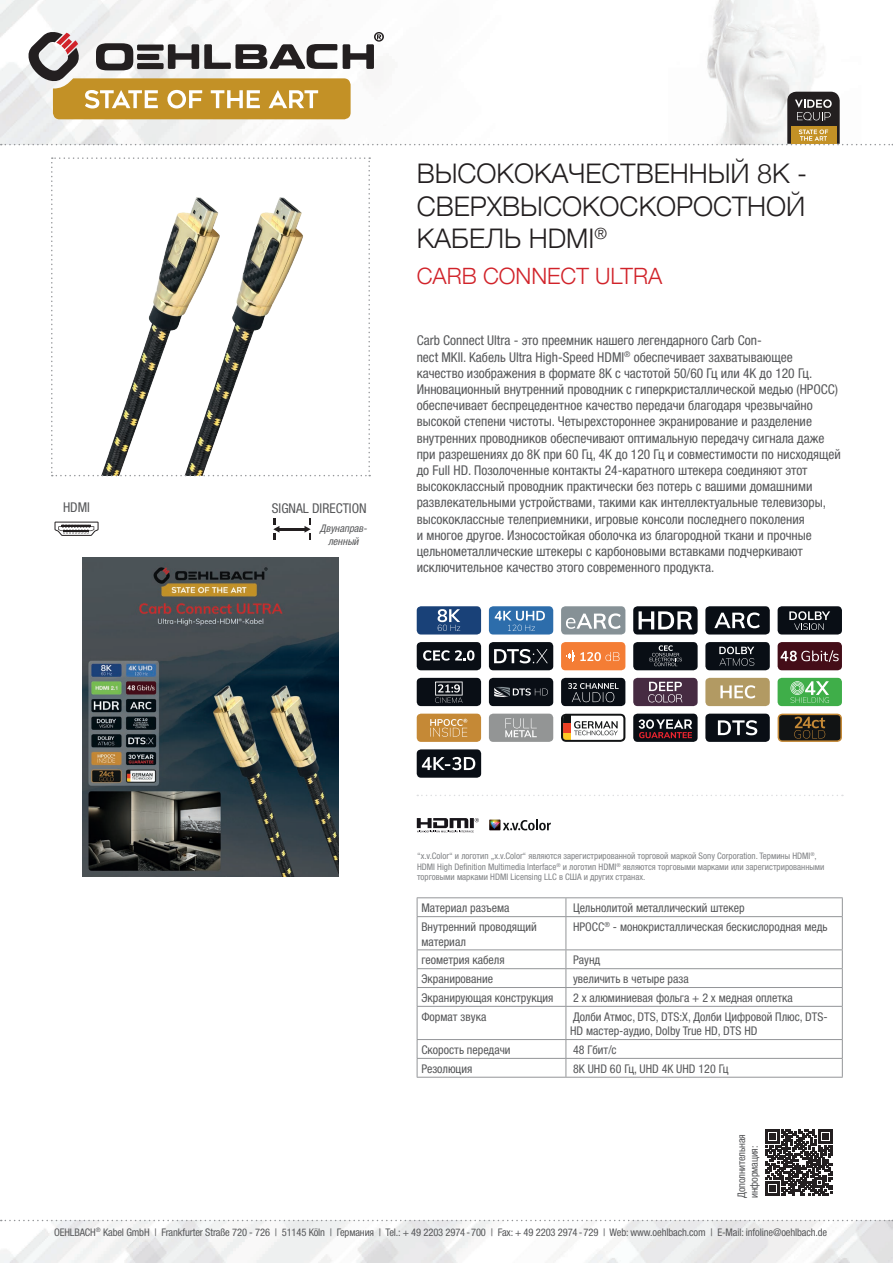
<style>
.page{position:relative;width:893px;height:1263px;background:#fff}
.page>*{position:absolute;margin:0;border:0;box-sizing:border-box;transform-origin:0 0}
.t1{font:300 27px/32.4px "Helvetica Neue";color:#231f20;text-align:justify}
.t2{font:300 22.5px "Helvetica Neue";color:#d1232a}
.t3{font:condensed 13.5px/16.2px "Helvetica Neue LTW1 G";color:#57585a}
.t4{font:condensed 12px/14.4px "Helvetica Neue LTW1 G";color:#57585a}
.t5{font:condensed 10.5px/12.6px "Helvetica Neue LTW1 G";letter-spacing:-.01em;color:#57585a}
.t6{font:italic condensed 10.5px/12.6px "Helvetica Neue LTW1 G";color:#57585a;text-align:center}
.t7{font:condensed 9px/10.8px "Helvetica Neue LTW1 G";color:#808285}
</style>
<div class="page">
<img style="left:0;top:1220px;width:893px;height:43px">
<img style="left:0;top:0;width:818px;height:145px">
<svg style="left:1px;top:1220px;width:892px;height:1px"></svg>
<svg style="left:51px;top:157px;width:319px;height:319px"></svg>
<div style="left:417px;top:606px;width:64px;height:28px;background:#194178;border-radius:4px"></div>
<svg style="left:438px;top:609px;width:22px;height:22px"></svg>
<div style="left:417px;top:642px;width:64px;height:28px;background:#090e15;border-radius:4px"></div>
<svg style="left:423px;top:650px;width:51px;height:11px"></svg>
<div style="left:417px;top:678px;width:64px;height:28px;background:#090e15;border-radius:4px"></div>
<svg style="left:435px;top:681px;width:28px;height:22px"></svg>
<div style="left:417px;top:714px;width:64px;height:28px;background:#c58936;border-radius:4px"></div>
<svg style="left:430px;top:719px;width:37px;height:18px"></svg>
<div style="left:417px;top:749px;width:64px;height:29px;background:#090e15;border-radius:4px"></div>
<svg style="left:422px;top:757px;width:53px;height:13px"></svg>
<svg style="left:417px;top:818px;width:62px;height:14px"></svg>
<svg style="left:489px;top:819px;width:62px;height:11px"></svg>
<div style="left:489px;top:606px;width:64px;height:28px;background:#2d6dab;border-radius:4px"></div>
<svg style="left:495px;top:611px;width:50px;height:20px"></svg>
<div style="left:489px;top:642px;width:64px;height:28px;background:#090e15;border-radius:4px"></div>
<svg style="left:494px;top:649px;width:54px;height:14px"></svg>
<div style="left:489px;top:678px;width:64px;height:28px;background:#090e15;border-radius:4px"></div>
<svg style="left:494px;top:687px;width:54px;height:10px"></svg>
<div style="left:489px;top:714px;width:64px;height:28px;background:#939595;border-radius:4px"></div>
<svg style="left:505px;top:718px;width:32px;height:19px"></svg>
<div style="left:561px;top:606px;width:64px;height:28px;background:#869196;border-radius:4px"></div>
<svg style="left:566px;top:613px;width:55px;height:16px"></svg>
<div style="left:561px;top:642px;width:64px;height:28px;background:#f47d35;border-radius:4px"></div>
<svg style="left:566px;top:650px;width:53px;height:12px"></svg>
<div style="left:561px;top:678px;width:64px;height:28px;background:#090e15;border-radius:4px"></div>
<svg style="left:568px;top:683px;width:51px;height:19px"></svg>
<svg style="left:561px;top:714px;width:64px;height:28px"></svg>
<div style="left:633px;top:606px;width:65px;height:28px;background:#090e15;border-radius:4px"></div>
<svg style="left:639px;top:611px;width:53px;height:18px"></svg>
<div style="left:633px;top:642px;width:65px;height:28px;background:#090e15;border-radius:4px"></div>
<svg style="left:650px;top:645px;width:32px;height:21px"></svg>
<div style="left:633px;top:678px;width:65px;height:28px;background:#462b42;border-radius:4px"></div>
<svg style="left:648px;top:682px;width:34px;height:20px"></svg>
<div style="left:633px;top:714px;width:65px;height:28px;background:#090e15;border-radius:4px"></div>
<svg style="left:639px;top:719px;width:53px;height:19px"></svg>
<div style="left:705px;top:606px;width:65px;height:28px;background:#090e15;border-radius:4px"></div>
<svg style="left:714px;top:612px;width:46px;height:16px"></svg>
<div style="left:705px;top:642px;width:65px;height:28px;background:#090e15;border-radius:4px"></div>
<svg style="left:719px;top:647px;width:35px;height:19px"></svg>
<div style="left:705px;top:678px;width:65px;height:28px;background:#b29a63;border-radius:4px"></div>
<svg style="left:720px;top:685px;width:35px;height:13px"></svg>
<div style="left:705px;top:714px;width:65px;height:28px;background:#090e15;border-radius:4px"></div>
<svg style="left:718px;top:720px;width:39px;height:15px"></svg>
<div style="left:778px;top:606px;width:64px;height:28px;background:#090e15;border-radius:4px"></div>
<svg style="left:789px;top:611px;width:41px;height:19px"></svg>
<div style="left:778px;top:642px;width:64px;height:28px;background:#440d18;border-radius:4px"></div>
<svg style="left:781px;top:650px;width:58px;height:12px"></svg>
<div style="left:778px;top:678px;width:64px;height:28px;background:#3fae49;border-radius:4px"></div>
<svg style="left:790px;top:681px;width:39px;height:22px"></svg>
<svg style="left:778px;top:714px;width:64px;height:28px;background:#3d311e"></svg>
<img style="left:83px;top:558px;width:255px;height:318px">
<svg style="left:55px;top:522px;width:44px;height:14px"></svg>
<hr style="left:279px;top:528px;width:26px;height:3px;background:#231f20">
<svg style="left:273px;top:518px;width:6px;height:21px"></svg>
<svg style="left:304px;top:518px;width:7px;height:21px"></svg>
<svg style="left:417px;top:795px;width:426px;height:1px"></svg>
<svg style="left:766px;top:1129px;width:66px;height:67px"></svg>
<svg style="left:1px;top:31px;width:892px;height:114px"></svg>
<hr style="left:417px;top:897px;width:149px;height:1px;background:#939598">
<hr style="left:566px;top:897px;width:277px;height:1px;background:#939598">
<svg style="left:417px;top:898px;width:426px;height:18px"></svg>
<hr style="left:417px;top:916px;width:149px;height:1px;background:#939598">
<hr style="left:566px;top:916px;width:277px;height:1px;background:#939598">
<hr style="left:417px;top:917px;width:1px;height:32px;background:#939598">
<hr style="left:566px;top:917px;width:1px;height:32px;background:#939598">
<hr style="left:842px;top:917px;width:1px;height:32px;background:#939598">
<hr style="left:417px;top:949px;width:149px;height:1px;background:#939598">
<hr style="left:566px;top:949px;width:277px;height:1px;background:#939598">
<hr style="left:417px;top:968px;width:149px;height:1px;background:#939598">
<hr style="left:566px;top:968px;width:277px;height:1px;background:#939598">
<hr style="left:417px;top:987px;width:149px;height:1px;background:#939598">
<svg style="left:417px;top:950px;width:1px;height:56px"></svg>
<hr style="left:566px;top:987px;width:277px;height:1px;background:#939598">
<svg style="left:566px;top:950px;width:1px;height:56px"></svg>
<svg style="left:842px;top:950px;width:1px;height:56px"></svg>
<hr style="left:417px;top:1006px;width:149px;height:1px;background:#939598">
<hr style="left:417px;top:1007px;width:1px;height:32px;background:#939598">
<hr style="left:566px;top:1006px;width:277px;height:1px;background:#939598">
<hr style="left:566px;top:1007px;width:1px;height:32px;background:#939598">
<hr style="left:842px;top:1007px;width:1px;height:32px;background:#939598">
<hr style="left:417px;top:1039px;width:149px;height:1px;background:#939598">
<hr style="left:566px;top:1039px;width:277px;height:1px;background:#939598">
<hr style="left:417px;top:1058px;width:149px;height:1px;background:#939598">
<svg style="left:417px;top:1040px;width:1px;height:37px"></svg>
<hr style="left:566px;top:1058px;width:277px;height:1px;background:#939598">
<svg style="left:566px;top:1040px;width:1px;height:37px"></svg>
<svg style="left:842px;top:1040px;width:1px;height:37px"></svg>
<hr style="left:417px;top:1077px;width:149px;height:1px;background:#939598">
<hr style="left:566px;top:1077px;width:277px;height:1px;background:#939598">
<p class="t3" style="left:63px;top:499px;width:29px">HDMI</p>
<p class="t3" style="left:272px;top:500px;width:96px">SIGNAL DIRECTION</p>
<p class="t6" style="left:320px;top:522px;width:51px">Двунаправ&shy;ленный</p>
<h1 class="t1" style="left:417px;top:156px;width:392px">ВЫСОКОКАЧЕСТВЕННЫЙ 8K - СВЕРХВЫСОКОСКОРОСТНОЙ КАБЕЛЬ HDMI<sup>®</sup></h1>
<h2 class="t2" style="left:417px;top:258px;width:247px">CARB CONNECT ULTRA</h2>
<p class="t3" style="left:417px;top:333px;width:426px">Carb Connect Ultra - это преемник нашего легендарного Carb Con-<br>nect MKII. Кабель Ultra High-Speed HDMI<sup>®</sup> обеспечивает захватывающее качество изображения в формате 8K с частотой 50/60 Гц или 4K до 120 Гц.<br>Инновационный внутренний проводник с гиперкристаллической медью (HPOCC) обеспечивает беспрецедентное качество передачи благодаря чрезвычайно высокой степени чистоты. Четырехстороннее экранирование и разделение внутренних проводников обеспечивают оптимальную передачу сигнала даже при разрешениях до 8K при 60 Гц, 4K до 120 Гц и совместимости по нисходящей до Full HD. Позолоченные контакты 24-каратного штекера соединяют этот высококлассный проводник практически без потерь с вашими домашними развлекательными устройствами, такими как интеллектуальные телевизоры, высококлассные телеприемники, игровые консоли последнего поколения<br>и многое другое. Износостойкая оболочка из благородной ткани и прочные цельнометаллические штекеры с карбоновыми вставками подчеркивают исключительное качество этого современного продукта.</p>
<p class="t7" style="left:417px;top:850px;width:409px">“x.v.Color“ и логотип „x.v.Color“ являются зарегистрированной торговой маркой Sony Corporation. Термины HDMI<sup>®</sup>,<br>HDMI High Definition Multimedia Interface<sup>®</sup> и логотип HDMI<sup>®</sup> являются торговыми марками или зарегистрированными торговыми марками HDMI Licensing LLC в США и других странах.</p>
<p class="t4" style="left:421px;top:901px;width:90px">Материал разъема</p>
<p class="t4" style="left:573px;top:901px;width:173px">Цельнолитой металлический штекер</p>
<p class="t4" style="left:421px;top:920px;width:117px">Внутренний проводящий материал</p>
<p class="t4" style="left:573px;top:920px;width:256px">HPOCC<sup>®</sup> - монокристаллическая бескислородная медь</p>
<p class="t4" style="left:421px;top:953px;width:85px">геометрия кабеля</p>
<p class="t4" style="left:573px;top:953px;width:29px">Раунд</p>
<p class="t4" style="left:421px;top:972px;width:73px">Экранирование</p>
<p class="t4" style="left:573px;top:972px;width:117px">увеличить в четыре раза</p>
<p class="t4" style="left:421px;top:991px;width:133px">Экранирующая конструкция</p>
<p class="t4" style="left:573px;top:991px;width:221px">2 x алюминиевая фольга + 2 x медная оплетка</p>
<p class="t4" style="left:421px;top:1009px;width:67px">Формат звука</p>
<p class="t4" style="left:570px;top:1009px;width:259px">Долби Атмос, DTS, DTS:X, Долби Цифровой Плюс, DTS-<br>HD мастер-аудио, Dolby True HD, DTS HD</p>
<p class="t4" style="left:421px;top:1043px;width:91px">Скорость передачи</p>
<p class="t4" style="left:573px;top:1043px;width:45px">48 Гбит/с</p>
<p class="t4" style="left:421px;top:1061px;width:52px">Резолюция</p>
<p class="t4" style="left:573px;top:1061px;width:157px">8K UHD 60 Гц, UHD 4K UHD 120 Гц</p>
<p class="t5" style="left:735px;top:1198px;width:65px;rotate:-90deg">Дополнительная информация:</p>
<p class="t5" style="left:54px;top:1226px;width:775px">OEHLBACH<sup>®</sup> Kabel GmbH | Frankfurter Straße 720 - 726 | 51145 Köln | Германия | Tel.: + 49 2203 2974-700 | Fax: + 49 2203 2974-729 | Web: www.oehlbach.com | E-Mail: infoline@oehlbach.de</p>
</div>
